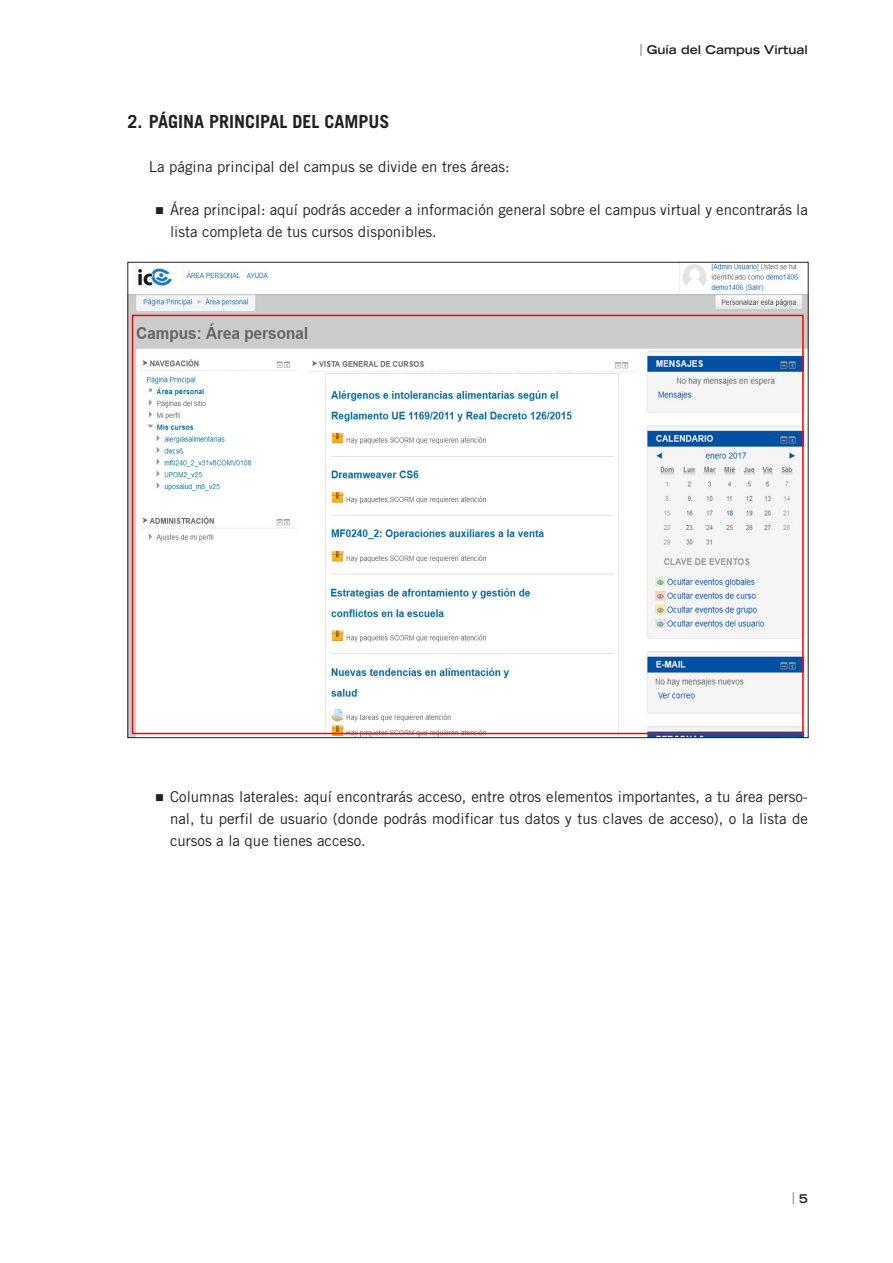
<style>
.page{position:relative;width:893px;height:1263px;background:#fff}
.page>*{position:absolute;margin:0;border:0;box-sizing:border-box;transform-origin:0 0}
.t1{font:700 18px "Trade Gothic LT Std";color:#231f20}
.Cuerpo_de_parrafo{font:15px/21.8px "Trade Gothic LT Std";color:#231f20}
.Estilo_cabecera_nomb{font:700 expanded 12px "Trade Gothic LT Std";color:#231f20}
.t2{font:700 expanded 12px "Trade Gothic LT Std";color:#939598}
.s1{color:#939598}
.s2{color:#231f20}
</style>
<div class="page">
<img style="left:130px;top:264px;width:676px;height:472px">
<div style="left:132px;top:315px;width:672px;height:419px;border:2px solid #f00"></div>
<p class="Estilo_cabecera_nomb" style="left:640px;top:42px;width:170px"><span class="s1">|</span> Guía del Campus Virtual</p>
<p class="t1" style="left:128px;top:111px;width:264px">2. PÁGINA PRINCIPAL DEL CAMPUS</p>
<p class="Cuerpo_de_parrafo" style="left:149px;top:155px;width:362px">La página principal del campus se divide en tres áreas:</p>
<p class="Cuerpo_de_parrafo" style="left:170px;top:199px;width:639px;text-indent:-15px">■ Área principal: aquí podrás acceder a información general sobre el campus virtual y encontrarás la lista completa de tus cursos disponibles.</p>
<p class="Cuerpo_de_parrafo" style="left:170px;top:786px;width:639px;text-align:justify;text-indent:-15px">■ Columnas laterales: aquí encontrarás acceso, entre otros elementos importantes, a tu área perso&shy;nal, tu perfil de usuario (donde podrás modificar tus datos y tus claves de acceso), o la lista de cursos a la que tienes acceso.</p>
<p class="t2" style="left:792px;top:1189px;width:17px">| <span class="s2">5</span></p>
</div>
